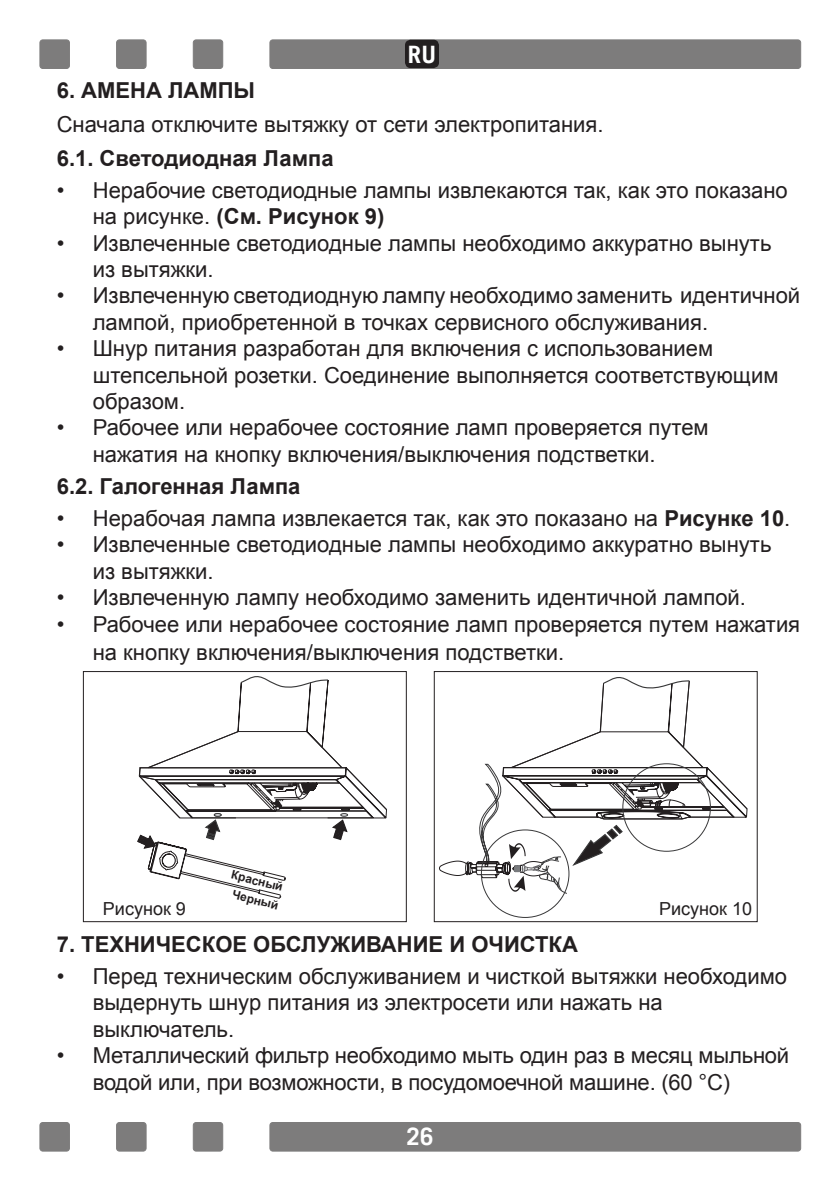
<style>
.page{position:relative;width:840px;height:1191px;background:#fff}
.page>*{position:absolute;margin:0;border:0;box-sizing:border-box;transform-origin:0 0}
.t1{font:700 24px "Trade Gothic";color:#fff}
.t2{font:22px/26.4px "Arial";color:#231f20}
.t3{font:700 22px "Arial";color:#231f20}
.t4{font:18px "Arial";color:#231f20}
.t5{font:700 12px/19px "Arial";color:#231f20;text-align:center}
.s1{font-weight:700}
</style>
<div class="page">
<div style="left:270px;top:40px;width:530px;height:28px;background:#7d7c7c;border-radius:3px"></div>
<div style="left:269px;top:40px;width:531px;height:29px;border:1px solid #7d7c7c;border-radius:3px"></div>
<div style="left:40px;top:40px;width:29px;height:28px;background:#7d7c7c;border-radius:3px"></div>
<div style="left:40px;top:40px;width:30px;height:29px;border:1px solid #7d7c7c;border-radius:3px"></div>
<div style="left:193px;top:40px;width:29px;height:28px;background:#7d7c7c;border-radius:3px"></div>
<div style="left:193px;top:40px;width:30px;height:29px;border:1px solid #7d7c7c;border-radius:3px"></div>
<div style="left:116px;top:40px;width:30px;height:28px;background:#7d7c7c;border-radius:3px"></div>
<div style="left:116px;top:40px;width:30px;height:29px;border:1px solid #7d7c7c;border-radius:3px"></div>
<div style="left:270px;top:1122px;width:530px;height:29px;background:#7d7c7c;border-radius:3px"></div>
<div style="left:269px;top:1122px;width:531px;height:29px;border:1px solid #7d7c7c;border-radius:3px"></div>
<div style="left:40px;top:1122px;width:29px;height:29px;background:#7d7c7c;border-radius:3px"></div>
<div style="left:40px;top:1122px;width:30px;height:29px;border:1px solid #7d7c7c;border-radius:3px"></div>
<div style="left:193px;top:1122px;width:29px;height:29px;background:#7d7c7c;border-radius:3px"></div>
<div style="left:193px;top:1122px;width:30px;height:29px;border:1px solid #7d7c7c;border-radius:3px"></div>
<div style="left:116px;top:1122px;width:30px;height:29px;background:#7d7c7c;border-radius:3px"></div>
<div style="left:116px;top:1122px;width:30px;height:29px;border:1px solid #7d7c7c;border-radius:3px"></div>
<svg style="left:439px;top:677px;width:308px;height:241px"></svg>
<div style="left:434px;top:671px;width:323px;height:251px;border:1px solid #231f20"></div>
<div style="left:83px;top:671px;width:323px;height:251px;border:1px solid #231f20"></div>
<svg style="left:137px;top:676px;width:250px;height:223px"></svg>
<div style="left:405px;top:40px;width:34px;height:28px;background:#231f20;border-radius:6px"></div>
<p class="t1" style="left:408px;top:44px;width:30px">RU</p>
<p class="t3" style="left:57px;top:76px;width:200px">6. АМЕНА ЛАМПЫ</p>
<p class="t2" style="left:57px;top:111px;width:548px">Сначала отключите вытяжку от сети электропитания.</p>
<p class="t3" style="left:57px;top:143px;width:278px">6.1. Светодиодная Лампа</p>
<p class="t2" style="left:93px;top:177px;width:696px;text-indent:-36px">• Нерабочие светодиодные лампы извлекаются так, как это показано на рисунке. <span class="s1">(См. Рисунок 9)</span></p>
<p class="t2" style="left:93px;top:230px;width:679px;text-indent:-36px">• Извлеченные светодиодные лампы необходимо аккуратно вынуть из вытяжки.</p>
<p class="t2" style="left:93px;top:283px;width:708px;text-indent:-36px">• Извлеченную светодиодную лампу необходимо заменить идентичной лампой, приобретенной в точках сервисного обслуживания.</p>
<p class="t2" style="left:93px;top:335px;width:687px;text-indent:-36px">• Шнур питания разработан для включения с использованием штепсельной розетки. Соединение выполняется соответствующим образом.</p>
<p class="t2" style="left:93px;top:415px;width:617px;text-indent:-36px">• Рабочее или нерабочее состояние ламп проверяется путем нажатия на кнопку включения/выключения подстветки.</p>
<p class="t3" style="left:57px;top:471px;width:245px">6.2. Галогенная Лампа</p>
<p class="t2" style="left:57px;top:505px;width:734px">• Нерабочая лампа извлекается так, как это показано на <span class="s1">Рисунке 10</span>.</p>
<p class="t2" style="left:93px;top:531px;width:679px;text-indent:-36px">• Извлеченные светодиодные лампы необходимо аккуратно вынуть из вытяжки.</p>
<p class="t2" style="left:57px;top:584px;width:690px">• Извлеченную лампу необходимо заменить идентичной лампой.</p>
<p class="t2" style="left:93px;top:610px;width:708px;line-height:28px;text-indent:-36px">• Рабочее или нерабочее состояние ламп проверяется путем нажатия на кнопку включения/выключения подстветки.</p>
<p class="t4" style="left:103px;top:897px;width:84px">Рисунок 9</p>
<p class="t5" style="left:233px;top:865px;width:55px;rotate:14deg">Красный<br>Черный</p>
<p class="t4" style="left:658px;top:897px;width:94px">Рисунок 10</p>
<p class="t3" style="left:57px;top:929px;width:522px">7. ТЕХНИЧЕСКОЕ ОБСЛУЖИВАНИЕ И ОЧИСТКА</p>
<p class="t2" style="left:93px;top:963px;width:695px;text-indent:-36px">• Перед техническим обслуживанием и чисткой вытяжки необходимо выдернуть шнур питания из электросети или нажать на выключатель.</p>
<p class="t2" style="left:93px;top:1042px;width:697px;text-indent:-36px">• Металлический фильтр необходимо мыть один раз в месяц мыльной водой или, при возможности, в посудомоечной машине. (60 °C)</p>
<p class="t1" style="left:406px;top:1127px;width:28px">26</p>
</div>
